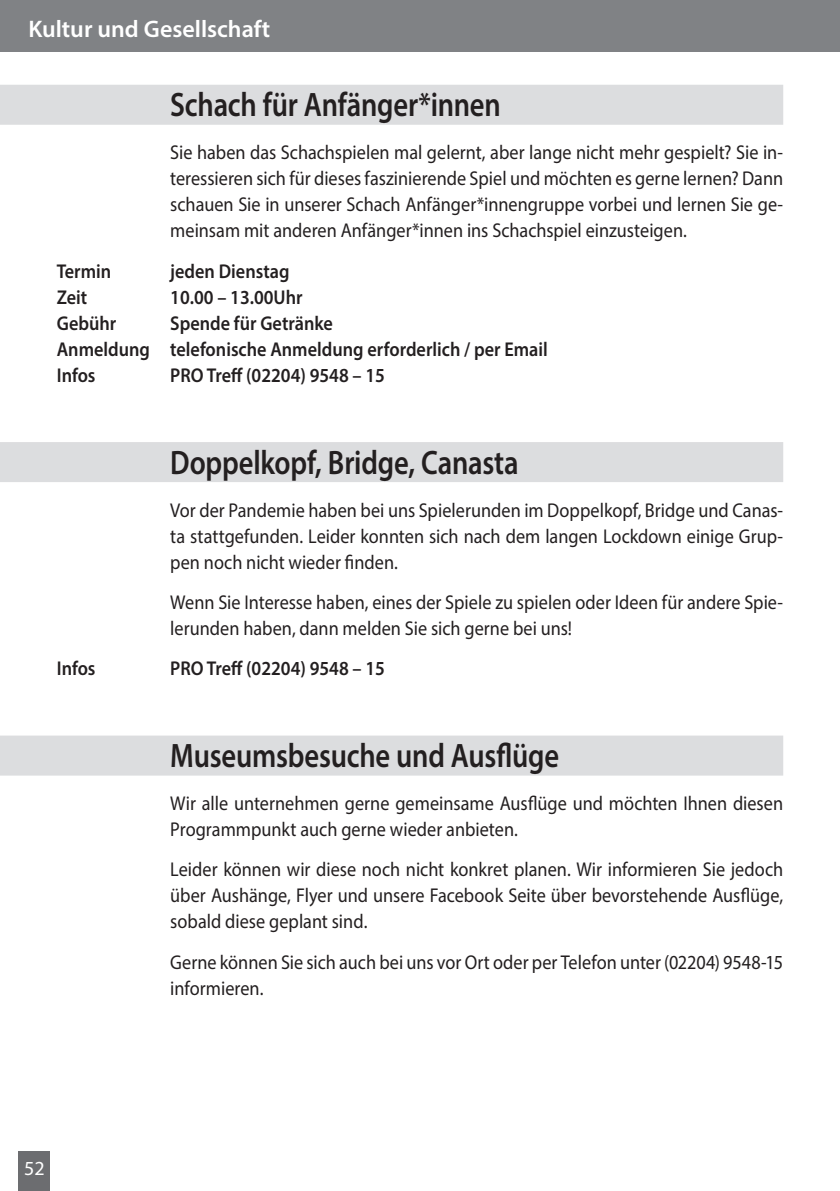
<style>
.page{position:relative;width:840px;height:1191px;background:#fff}
.page>*{position:absolute;margin:0;border:0;box-sizing:border-box;transform-origin:0 0}
.t1{font:600 34px "Myriad Pro";letter-spacing:-.005em;color:#231f20;scale:.84 1}
.t2{font:600 24px "Myriad Pro";color:#fff}
.t3{font:20px/26px "Myriad Pro";color:#231f20;text-align:justify;scale:.91 1}
.t4{font:600 20px/26px "Myriad Pro";color:#231f20;scale:.91 1}
.t5{font:20px "Myriad Pro";color:#fff}
</style>
<div class="page">
<div style="left:0;top:85px;width:782px;height:40px;background:#dcdddf"></div>
<div style="left:0;top:442px;width:782px;height:40px;background:#dcdddf"></div>
<div style="left:0;top:735px;width:782px;height:40px;background:#dcdddf"></div>
<div style="left:19px;top:1151px;width:31px;height:40px;background:#6c6d70"></div>
<div style="left:0;top:0;width:839px;height:51px;background:#808285"></div>
<p class="t2" style="left:28px;top:14px;width:243px">Kultur und Gesellschaft</p>
<h1 class="t1" style="left:170px;top:83px;width:395px">Schach für Anfänger*innen</h1>
<p class="t3" style="left:170px;top:139px;width:674px">Sie haben das Schachspielen mal gelernt, aber lange nicht mehr gespielt? Sie in&shy;teressieren sich für dieses faszinierende Spiel und möchten es gerne lernen? Dann schauen Sie in unserer Schach Anfänger*innengruppe vorbei und lernen Sie ge&shy;meinsam mit anderen Anfänger*innen ins Schachspiel einzusteigen.</p>
<p class="t4" style="left:57px;top:257px;width:61px">Termin</p>
<p class="t4" style="left:170px;top:257px;width:132px">jeden Dienstag</p>
<p class="t4" style="left:57px;top:283px;width:35px">Zeit</p>
<p class="t4" style="left:170px;top:283px;width:147px">10.00 – 13.00Uhr</p>
<p class="t4" style="left:57px;top:309px;width:67px">Gebühr</p>
<p class="t4" style="left:57px;top:309px;width:541px;text-indent:113px">Spende für Getränke<br>Anmeldung telefonische Anmeldung erforderlich / per Email<br>Infos</p>
<p class="t4" style="left:170px;top:361px;width:237px">PRO Treff (02204) 9548 – 15</p>
<h1 class="t1" style="left:170px;top:440px;width:416px">Doppelkopf, Bridge, Canasta</h1>
<p class="t3" style="left:170px;top:496px;width:674px">Vor der Pandemie haben bei uns Spielerunden im Doppelkopf, Bridge und Canas&shy;ta stattgefunden. Leider konnten sich nach dem langen Lockdown einige Grup&shy;pen noch nicht wieder finden.</p>
<p class="t3" style="left:170px;top:589px;width:674px">Wenn Sie Interesse haben, eines der Spiele zu spielen oder Ideen für andere Spie&shy;lerunden haben, dann melden Sie sich gerne bei uns!</p>
<p class="t4" style="left:57px;top:655px;width:44px">Infos</p>
<p class="t4" style="left:170px;top:655px;width:237px">PRO Treff (02204) 9548 – 15</p>
<p class="t5" style="left:24px;top:1155px;width:22px">52</p>
<h1 class="t1" style="left:170px;top:734px;width:464px">Museumsbesuche und Ausflüge</h1>
<p class="t3" style="left:170px;top:790px;width:674px">Wir alle unternehmen gerne gemeinsame Ausflüge und möchten Ihnen diesen<br>Programmpunkt auch gerne wieder anbieten.</p>
<p class="t3" style="left:170px;top:856px;width:674px">Leider können wir diese noch nicht konkret planen. Wir informieren Sie jedoch über Aushänge, Flyer und unsere Facebook Seite über bevorstehende Ausflüge, sobald diese geplant sind.</p>
<p class="t3" style="left:170px;top:948px;width:674px">Gerne können Sie sich auch bei uns vor Ort oder per Telefon unter (02204) 9548-15 informieren.</p>
</div>
